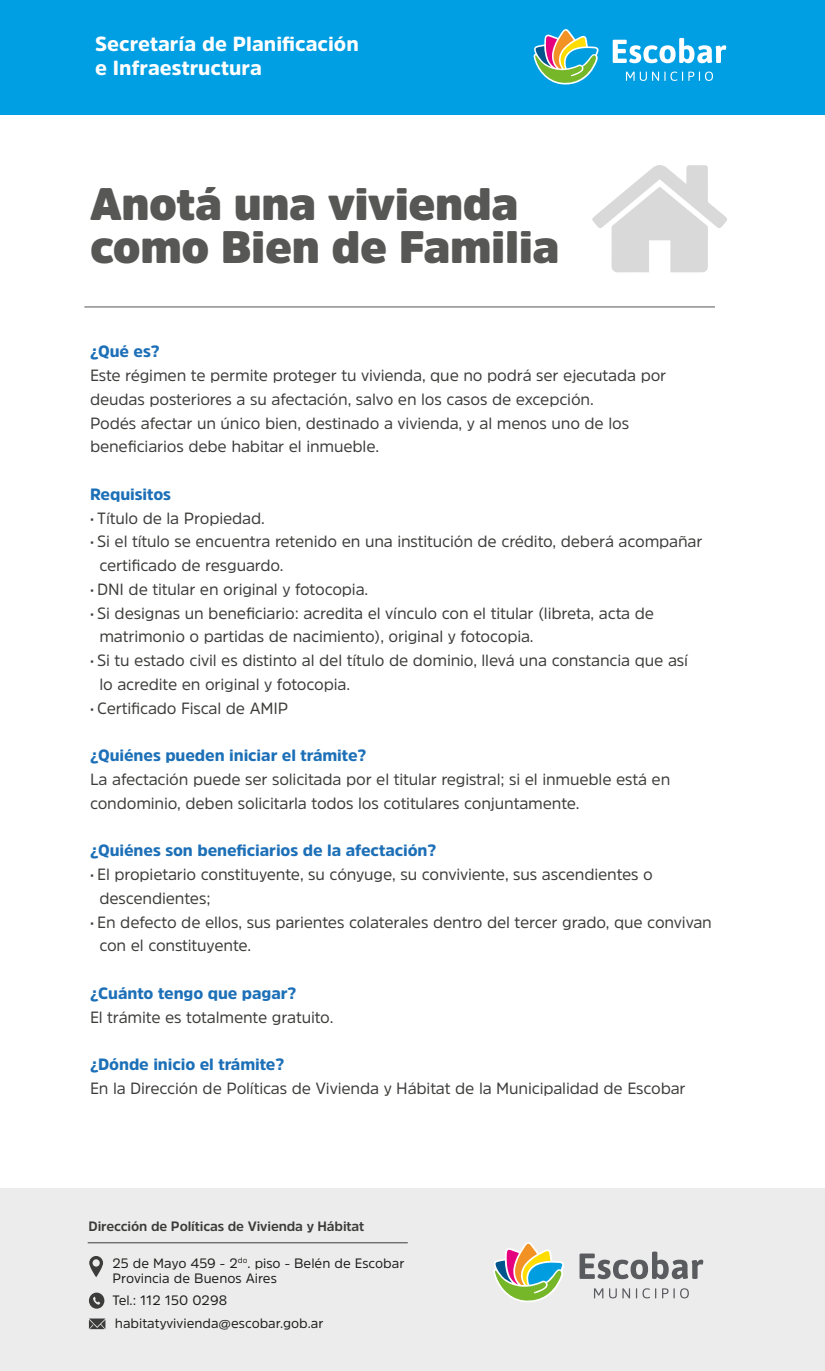
<style>
.page{position:relative;width:825px;height:1371px;background:#fff}
.page>*{position:absolute;margin:0;border:0;box-sizing:border-box;transform-origin:0 0}
.t1{font:900 45.12px/43px "Amsi Pro";letter-spacing:-.01em;color:#575756}
.t2{font:900 20.25px/24.2px "Amsi Pro";color:#fff}
.t3{font:16.25px/23.8px "Amsi Pro";letter-spacing:-.01em;color:#3c3c3b}
.t4{font:900 16.25px "Amsi Pro";letter-spacing:-.005em;color:#1d70b7}
.t5{font:13.62px/15px "Amsi Pro";color:#1d1d1b}
.t6{font:700 13.5px "Amsi Pro";letter-spacing:-.01em;color:#3c3c3b}
.s1{font-weight:700}
</style>
<div class="page">
<hr style="left:84px;top:306px;width:631px;height:1px;background:#575756">
<svg style="left:592px;top:165px;width:135px;height:107px"></svg>
<div style="left:0;top:0;width:825px;height:115px;background:#009ee2"></div>
<svg style="left:613px;top:38px;width:113px;height:25px"></svg>
<svg style="left:626px;top:72px;width:87px;height:9px"></svg>
<svg style="left:533px;top:29px;width:66px;height:56px"></svg>
<div style="left:0;top:1188px;width:825px;height:182px;background:#ececec"></div>
<svg style="left:580px;top:1251px;width:123px;height:27px"></svg>
<svg style="left:594px;top:1288px;width:9px;height:10px"></svg>
<svg style="left:609px;top:1288px;width:21px;height:10px"></svg>
<svg style="left:643px;top:1288px;width:13px;height:10px"></svg>
<svg style="left:662px;top:1288px;width:27px;height:10px"></svg>
<svg style="left:493px;top:1242px;width:71px;height:60px"></svg>
<div style="left:89px;top:1292px;width:15px;height:16px;background:#3c3c3b;border-radius:8px"></div>
<svg style="left:93px;top:1296px;width:7px;height:8px"></svg>
<svg style="left:89px;top:1256px;width:14px;height:21px"></svg>
<svg style="left:89px;top:1318px;width:16px;height:10px"></svg>
<hr style="left:88px;top:1242px;width:320px;height:1px;background:#3c3c3b">
<p class="t2" style="left:95px;top:31px;width:265px">Secretaría de Planificación e Infraestructura</p>
<h1 class="t1" style="left:90px;top:182px;width:471px">Anotá una vivienda como Bien de Familia</h1>
<p class="t4" style="left:90px;top:340px;width:71px">¿Qué es?</p>
<p class="t3" style="left:90px;top:363px;width:578px">Este régimen te permite proteger tu vivienda, que no podrá ser ejecutada por deudas posteriores a su afectación, salvo en los casos de excepción.<br>Podés afectar un único bien, destinado a vivienda, y al menos uno de los beneficiarios debe habitar el inmueble.</p>
<p class="t4" style="left:90px;top:483px;width:83px">Requisitos</p>
<p class="t3" style="left:90px;top:505px;width:176px"><span class="s1">·</span> Título de la Propiedad.</p>
<p class="t3" style="left:90px;top:529px;width:614px"><span class="s1">·</span> Si el título se encuentra retenido en una institución de crédito, deberá acompañar</p>
<p class="t3" style="left:99px;top:553px;width:186px">certificado de resguardo.</p>
<p class="t3" style="left:90px;top:577px;width:280px"><span class="s1">·</span> DNI de titular en original y fotocopia.</p>
<p class="t3" style="left:90px;top:600px;width:566px"><span class="s1">·</span> Si designas un beneficiario: acredita el vínculo con el titular (libreta, acta de</p>
<p class="t3" style="left:99px;top:624px;width:436px">matrimonio o partidas de nacimiento), original y fotocopia.</p>
<p class="t3" style="left:90px;top:648px;width:600px"><span class="s1">·</span> Si tu estado civil es distinto al del título de dominio, llevá una constancia que así</p>
<p class="t3" style="left:99px;top:672px;width:252px">lo acredite en original y fotocopia.</p>
<p class="t3" style="left:90px;top:695px;width:200px"><span class="s1">·</span> Certificado Fiscal de AMIP</p>
<p class="t4" style="left:90px;top:744px;width:278px">¿Quiénes pueden iniciar el trámite?</p>
<p class="t3" style="left:90px;top:767px;width:582px">La afectación puede ser solicitada por el titular registral; si el inmueble está en condominio, deben solicitarla todos los cotitulares conjuntamente.</p>
<p class="t4" style="left:90px;top:839px;width:348px">¿Quiénes son beneficiarios de la afectación?</p>
<p class="t3" style="left:90px;top:862px;width:565px"><span class="s1">·</span> El propietario constituyente, su cónyuge, su conviviente, sus ascendientes o</p>
<p class="t3" style="left:99px;top:885px;width:113px">descendientes;</p>
<p class="t3" style="left:90px;top:909px;width:623px"><span class="s1">·</span> En defecto de ellos, sus parientes colaterales dentro del tercer grado, que convivan</p>
<p class="t3" style="left:99px;top:933px;width:153px">con el constituyente.</p>
<p class="t4" style="left:90px;top:981px;width:208px">¿Cuánto tengo que pagar?</p>
<p class="t3" style="left:90px;top:1004px;width:245px">El trámite es totalmente gratuito.</p>
<p class="t4" style="left:90px;top:1053px;width:196px">¿Dónde inicio el trámite?</p>
<p class="t3" style="left:90px;top:1075px;width:597px">En la Dirección de Políticas de Vivienda y Hábitat de la Municipalidad de Escobar</p>
<p class="t6" style="left:89px;top:1217px;width:277px">Dirección de Políticas de Vivienda y Hábitat</p>
<p class="t5" style="left:112px;top:1254px;width:294px">25 de Mayo 459 - 2<sup>do</sup>. piso - Belén de Escobar<br>Provincia de Buenos Aires</p>
<p class="t5" style="left:112px;top:1288px;width:213px;line-height:22.5px">Tel.: 112 150 0298 habitatyvivienda@escobar.gob.ar</p>
</div>
